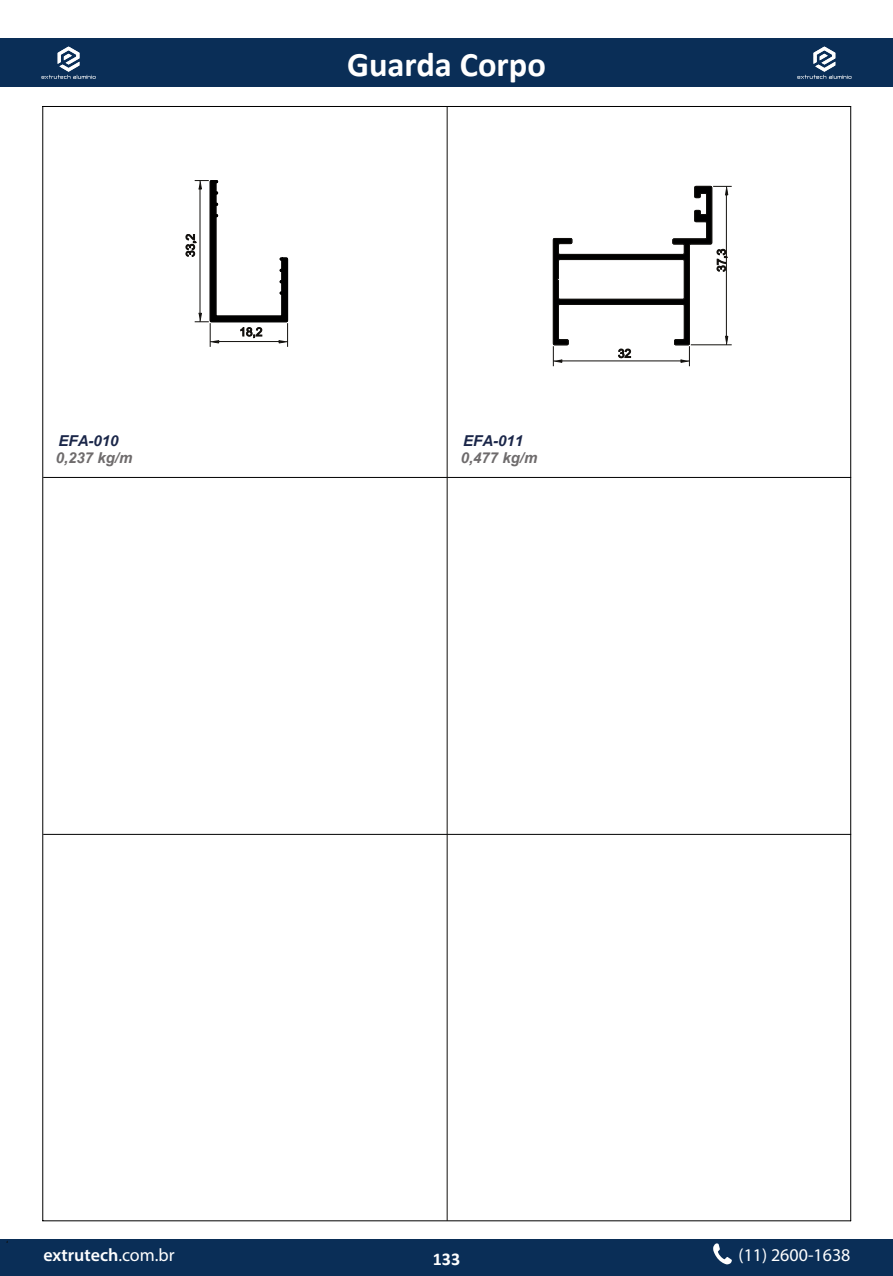
<style>
.page{position:relative;width:893px;height:1276px;background:#fff}
.page>*{position:absolute;margin:0;border:0;box-sizing:border-box;transform-origin:0 0}
.t1{font:700 34.5px "Calibri";color:#fff}
.t2{font:600 18px "Myriad Pro";color:#fff}
.t3{font:18px "Myriad Pro";color:#fff}
.t4{font:700 18px "Calibri";color:#fff}
.t5{font:italic 700 15px "Arial";color:#6e6b6c}
.t6{font:italic 700 15px "Arial";color:#1a2649}
.t7{font:11.85px "Arial";color:#12100d}
.s1{font-weight:400}
</style>
<div class="page">
<div style="left:0;top:38px;width:893px;height:49px;background:#0a2e57"></div>
<div style="left:0;top:1239px;width:893px;height:37px;background:#0a2e57"></div>
<hr style="left:43px;top:106px;width:1px;height:1114px;background:#000">
<hr style="left:43px;top:1220px;width:808px;height:1px;background:#000">
<hr style="left:850px;top:106px;width:1px;height:1114px;background:#000">
<hr style="left:43px;top:477px;width:808px;height:1px;background:#000">
<hr style="left:43px;top:106px;width:808px;height:1px;background:#000">
<hr style="left:43px;top:834px;width:808px;height:1px;background:#000">
<svg style="left:195px;top:180px;width:93px;height:167px"></svg>
<svg style="left:553px;top:186px;width:179px;height:180px"></svg>
<hr style="left:447px;top:106px;width:1px;height:1114px;background:#12100d">
<p class="t6" style="left:59px;top:431px;width:62px">EFA-010</p>
<p class="t5" style="left:56px;top:448px;width:78px">0,237 kg/m</p>
<p class="t7" style="left:183px;top:257px;width:24px;rotate:-90deg">33,2</p>
<p class="t7" style="left:239px;top:324px;width:24px">18,2</p>
<h1 class="t1" style="left:347px;top:40px;width:200px">Guarda Corpo</h1>
<p class="t6" style="left:463px;top:431px;width:62px">EFA-011</p>
<p class="t5" style="left:461px;top:448px;width:78px">0,477 kg/m</p>
<p class="t7" style="left:618px;top:346px;width:15px">32</p>
<p class="t7" style="left:714px;top:272px;width:24px;rotate:-90deg">37,3</p>
<p class="t2" style="left:43px;top:1243px;width:133px">extrutech<span class="s1">.com.br</span></p>
<p class="t4" style="left:433px;top:1246px;width:29px">133</p>
<p class="t3" style="left:738px;top:1243px;width:113px">(11) 2600-1638</p>
</div>
